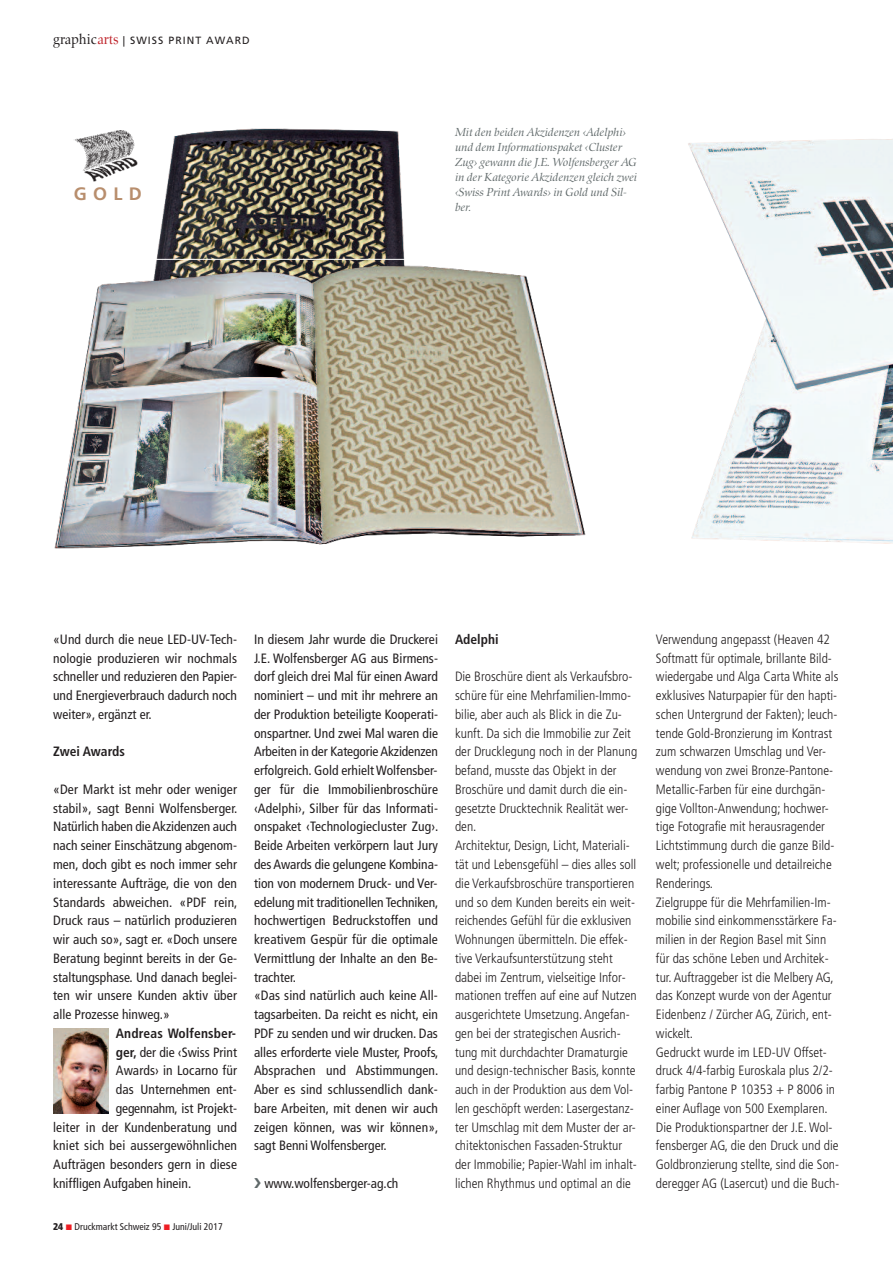
<style>
.page{position:relative;width:893px;height:1263px;background:#fff}
.page>*{position:absolute;margin:0;border:0;box-sizing:border-box;transform-origin:0 0}
.t1{font:700 18px "Frutiger LT Std";color:#b88e6d}
.t2{font:300 condensed 13.5px/18.8px "Frutiger LT Std";color:#231f20}
.t3{font:condensed 13.5px/18.8px "Frutiger LT Std";color:#231f20;text-align:justify}
.t4{font:700 condensed 13.5px "Frutiger LT Std";color:#231f20}
.t5{font:italic 12px/15px "Zapf Renais SB";color:#60696a}
.t6{font:10.5px "Frutiger LT Std";letter-spacing:.1em;color:#231f20}
.t7{font:condensed 9.75px "Frutiger";color:#231f20}
.s1{font-family:"Zapf Renais SB";font-size:15px}
.s2{font-family:"Zapf Renais SB";font-size:15px;color:#c0262d}
.s3{font-weight:700}
.s4{font-weight:900}
</style>
<div class="page">
<img style="left:137px;top:129px;width:268px;height:136px">
<img style="left:74px;top:130px;width:63px;height:51px">
<img style="left:55px;top:265px;width:530px;height:283px">
<div style="left:53px;top:259px;width:535px;height:300px;border:1px solid #fff"></div>
<svg style="left:688px;top:139px;width:205px;height:405px"></svg>
<img style="left:53px;top:1029px;width:55px;height:85px">
<p class="t6" style="left:53px;top:36px;width:198px"><span class="s1">graphic</span><span class="s2">arts</span> | SWISS PRINT AWARD</p>
<h1 class="t1" style="left:74px;top:187px;width:69px">GOLD</h1>
<p class="t5" style="left:455px;top:124px;width:183px">Mit den beiden Akzidenzen ‹Adelphi› und dem Informationspaket ‹Cluster<br>Zug› gewann die J.E. Wolfensberger AG in der Kategorie Akzidenzen gleich zwei ‹Swiss Print Awards› in Gold und Sil&shy;ber.</p>
<p class="t3" style="left:53px;top:631px;width:185px">«Und durch die neue LED-UV-Tech&shy;nologie produzieren wir nochmals schneller und reduzieren den Papier&shy;und Energieverbrauch dadurch noch weiter», ergänzt er.</p>
<p class="t4" style="left:53px;top:746px;width:73px">Zwei Awards</p>
<p class="t3" style="left:53px;top:781px;width:186px">«Der Markt ist mehr oder weniger stabil», sagt Benni Wolfensberger.<br>Natürlich haben dieAkzidenzen auch nach seiner Einschätzung abgenom&shy;men, doch gibt es noch immer sehr interessante Aufträge, die von den Standards abweichen. «PDF rein, Druck raus – natürlich produzieren wir auch so», sagt er. «Doch unsere Beratung beginnt bereits in der Ge&shy;staltungsphase. Und danach beglei&shy;ten wir unsere Kunden aktiv über alle Prozesse hinweg.»</p>
<p class="t4" style="left:116px;top:1028px;width:122px">Andreas Wolfensber-</p>
<p class="t3" style="left:116px;top:1043px;width:123px"><span class="s3">ger,</span> der die ‹Swiss Print</p>
<p class="t3" style="left:116px;top:1062px;width:123px">Awards› in Locarno für</p>
<p class="t3" style="left:116px;top:1081px;width:122px">das Unternehmen ent-</p>
<p class="t3" style="left:116px;top:1100px;width:123px">gegennahm, ist Projekt-</p>
<p class="t3" style="left:53px;top:1118px;width:185px">leiter in der Kundenberatung und</p>
<p class="t3" style="left:53px;top:1137px;width:185px">kniet sich bei aussergewöhnlichen</p>
<p class="t3" style="left:53px;top:1156px;width:185px">Aufträgen besonders gern in diese</p>
<p class="t3" style="left:53px;top:1175px;width:140px">kniffligen Aufgaben hinein.</p>
<p class="t7" style="left:53px;top:1222px;width:171px"><span class="s4">24</span> Druckmarkt Schweiz 95 Juni/Juli 2017</p>
<p class="t3" style="left:254px;top:631px;width:186px;text-align:left">In diesem Jahr wurde die Druckerei J.E. Wolfensberger AG aus Birmens&shy;dorf gleich drei Mal für einen Award nominiert – und mit ihr mehrere an der Produktion beteiligte Kooperati&shy;onspartner. Und zwei Mal waren die Arbeiten in der KategorieAkzidenzen erfolgreich. Gold erhielt Wolfensber&shy;ger für die Immobilienbroschüre ‹Adelphi›, Silber für das Informati&shy;onspaket ‹Technologiecluster Zug›.<br>Beide Arbeiten verkörpern laut Jury des Awards die gelungene Kombina&shy;tion von modernem Druck- und Ver&shy;edelung mit traditionellen Techniken, hochwertigen Bedruckstoffen und kreativem Gespür für die optimale Vermittlung der Inhalte an den Be&shy;trachter.<br>«Das sind natürlich auch keine All&shy;tagsarbeiten. Da reicht es nicht, ein PDF zu senden und wir drucken. Das alles erforderte viele Muster, Proofs, Absprachen und Abstimmungen.<br>Aber es sind schlussendlich dank&shy;bare Arbeiten, mit denen wir auch zeigen können, was wir können», sagt Benni Wolfensberger.</p>
<p class="t3" style="left:264px;top:1175px;width:136px">www.wolfensberger-ag.ch</p>
<p class="t4" style="left:455px;top:634px;width:45px">Adelphi</p>
<p class="t2" style="left:455px;top:668px;width:184px">Die Broschüre dient als Verkaufsbro&shy;schüre für eine Mehrfamilien-Immo&shy;bilie, aber auch als Blick in die Zu&shy;kunft. Da sich die Immobilie zur Zeit der Drucklegung noch in der Planung befand, musste das Objekt in der Broschüre und damit durch die ein&shy;gesetzte Drucktechnik Realität wer&shy;den.<br>Architektur, Design, Licht, Materiali&shy;tät und Lebensgefühl – dies alles soll die Verkaufsbroschüre transportieren und so dem Kunden bereits ein weit&shy;reichendes Gefühl für die exklusiven Wohnungen übermitteln. Die effek&shy;tive Verkaufsunterstützung steht dabei im Zentrum, vielseitige Infor&shy;mationen treffen auf eine auf Nutzen ausgerichtete Umsetzung. Angefan&shy;gen bei der strategischen Ausrich&shy;tung mit durchdachter Dramaturgie und design-technischer Basis, konnte auch in der Produktion aus dem Vol&shy;len geschöpft werden: Lasergestanz&shy;ter Umschlag mit dem Muster der ar&shy;chitektonischen Fassaden-Struktur der Immobilie; Papier-Wahl im inhalt&shy;lichen Rhythmus und optimal an die</p>
<p class="t2" style="left:656px;top:631px;width:185px">Verwendung angepasst (Heaven 42<br>Softmatt für optimale, brillante Bild&shy;wiedergabe und Alga Carta White als exklusives Naturpapier für den hapti&shy;schen Untergrund der Fakten); leuch&shy;tende Gold-Bronzierung im Kontrast zum schwarzen Umschlag und Ver&shy;wendung von zwei Bronze-Pantone-Metallic-Farben für eine durchgän&shy;gige Vollton-Anwendung; hochwer&shy;tige Fotografie mit herausragender Lichtstimmung durch die ganze Bild&shy;welt; professionelle und detailreiche Renderings.<br>Zielgruppe für die Mehrfamilien-Im&shy;mobilie sind einkommensstärkere Fa&shy;milien in der Region Basel mit Sinn für das schöne Leben und Architek&shy;tur. Auftraggeber ist die Melbery AG, das Konzept wurde von der Agentur Eidenbenz / Zürcher AG, Zürich, ent&shy;wickelt.<br>Gedruckt wurde im LED-UV Offset&shy;druck 4/4-farbig Euroskala plus 2/2- farbig Pantone P 10353 + P 8006 in einer Auflage von 500 Exemplaren.<br>Die Produktionspartner der J.E.Wol&shy;fensberger AG, die den Druck und die Goldbronzierung stellte, sind die Son&shy;deregger AG (Lasercut) und die Buch-</p>
</div>
